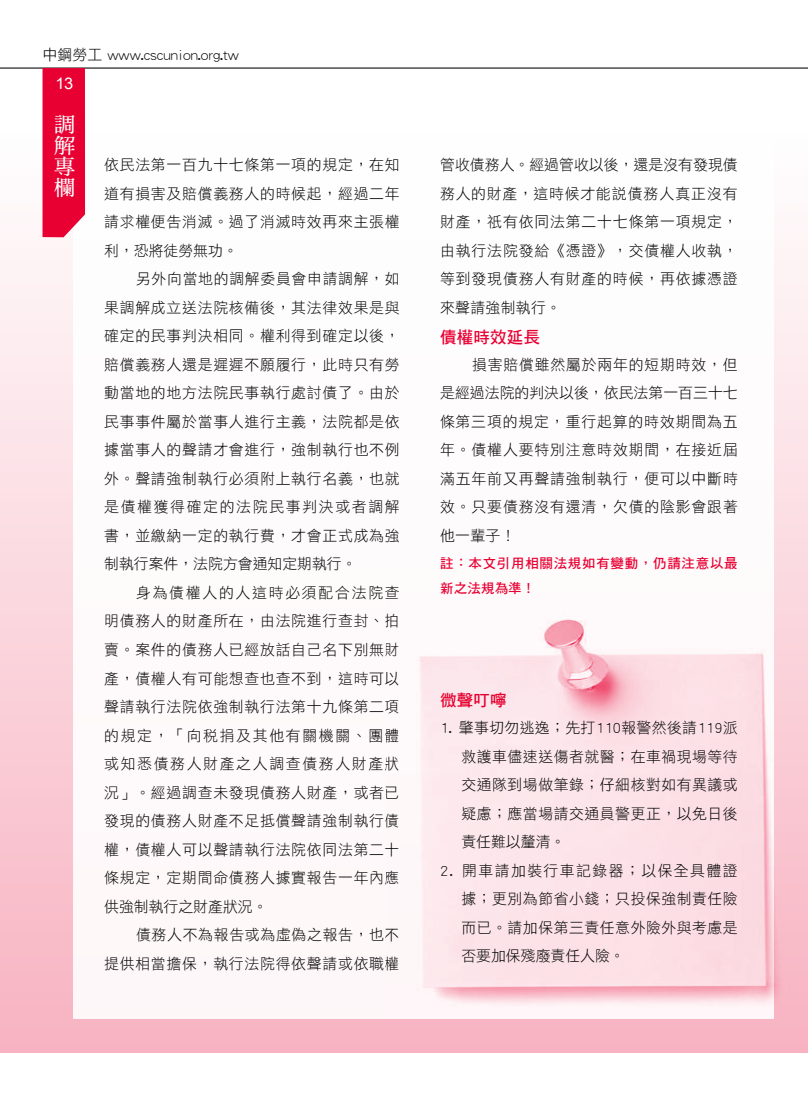
<style>
.page{position:relative;width:808px;height:1106px;background:#fff}
.page>*{position:absolute;margin:0;border:0;box-sizing:border-box;transform-origin:0 0}
.t1{font:21px/21px "DF Ming Std W7";color:#fff;text-align:justify}
.t2{font:16.5px "DF Hei Std W7";letter-spacing:.01em;color:#e80032}
.t3{font:16.05px "Arial";color:#fff}
.t4{font:15px/28.5px "DF Hei Std W3";letter-spacing:.05em;color:#000;text-align:justify}
.t5{font:15px "DF Hei Std W3";color:#000}
.t6{font:13.5px/24.8px "DF Hei Std W7";letter-spacing:.05em;color:#e80032}
</style>
<div class="page">
<div style="left:0;top:127px;width:808px;height:925px;background:linear-gradient(to bottom,#fefdfd,#f8b3c2)"></div>
<div style="left:73px;top:68px;width:701px;height:951px;background:#fff"></div>
<img style="left:387px;top:592px;width:411px;height:428px">
<hr style="left:0;top:67px;width:808px;height:2px;background:#000">
<div style="left:43px;top:68px;width:42px;height:169px;background:#e80032"></div>
<p class="t5" style="left:43px;top:46px;width:198px">中鋼勞工 www.cscunion.org.tw</p>
<p class="t3" style="left:55px;top:73px;width:19px">13</p>
<h1 class="t1" style="left:54px;top:113px;width:22px">調解專欄</h1>
<p class="t4" style="left:104px;top:150px;width:297px">依民法第一百九十七條第一項的規定，在知道有損害及賠償義務人的時候起，經過二年請求權便告消滅。過了消滅時效再來主張權利，恐將徒勞無功。</p>
<p class="t4" style="left:104px;top:264px;width:297px;text-indent:32px">另外向當地的調解委員會申請調解，如果調解成立送法院核備後，其法律效果是與確定的民事判決相同。權利得到確定以後，賠償義務人還是遲遲不願履行，此時只有勞動當地的地方法院民事執行處討債了。由於民事事件屬於當事人進行主義，法院都是依據當事人的聲請才會進行，強制執行也不例外。聲請強制執行必須附上執行名義，也就是債權獲得確定的法院民事判決或者調解書，並繳納一定的執行費，才會正式成為強制執行案件，法院方會通知定期執行。</p>
<p class="t4" style="left:104px;top:578px;width:297px;text-indent:32px">身為債權人的人這時必須配合法院查明債務人的財產所在，由法院進行查封、拍賣。案件的債務人已經放話自己名下別無財產，債權人有可能想查也查不到，這時可以聲請執行法院依強制執行法第十九條第二項的規定，「向稅捐及其他有關機關、團體或知悉債務人財產之人調查債務人財產狀況」。經過調查未發現債務人財產，或者已發現的債務人財產不足抵償聲請強制執行債權，債權人可以聲請執行法院依同法第二十條規定，定期間命債務人據實報告一年內應供強制執行之財產狀況。</p>
<p class="t4" style="left:104px;top:920px;width:297px;text-align:right">債務人不為報告或為虛偽之報告，也不<br>提供相當擔保，執行法院得依聲請或依職權</p>
<p class="t4" style="left:440px;top:150px;width:299px">管收債務人。經過管收以後，還是沒有發現債務人的財產，這時候才能說債務人真正沒有財產，祇有依同法第二十七條第一項規定，由執行法院發給《憑證》，交債權人收執，等到發現債務人有財產的時候，再依據憑證來聲請強制執行。</p>
<p class="t2" style="left:440px;top:328px;width:101px">債權時效延長</p>
<p class="t4" style="left:440px;top:350px;width:299px;text-indent:32px">損害賠償雖然屬於兩年的短期時效，但是經過法院的判決以後，依民法第一百三十七條第三項的規定，重行起算的時效期間為五年。債權人要特別注意時效期間，在接近屆滿五年前又再聲請強制執行，便可以中斷時效。只要債務沒有還清，欠債的陰影會跟著他一輩子！</p>
<p class="t6" style="left:440px;top:550px;width:299px">註：本文引用相關法規如有變動，仍請注意以最新之法規為準！</p>
<p class="t2" style="left:440px;top:691px;width:68px">微聲叮嚀</p>
<p class="t4" style="left:461px;top:713px;width:278px;text-indent:-21px">1. 肇事切勿逃逸；先打110報警然後請119派救護車儘速送傷者就醫；在車禍現場等待交通隊到場做筆錄；仔細核對如有異議或疑慮；應當場請交通員警更正，以免日後責任難以釐清。</p>
<p class="t4" style="left:461px;top:855px;width:278px;text-indent:-21px">2. 開車請加裝行車記錄器；以保全具體證據；更別為節省小錢；只投保強制責任險而已。請加保第三責任意外險外與考慮是否要加保殘廢責任人險。</p>
</div>
